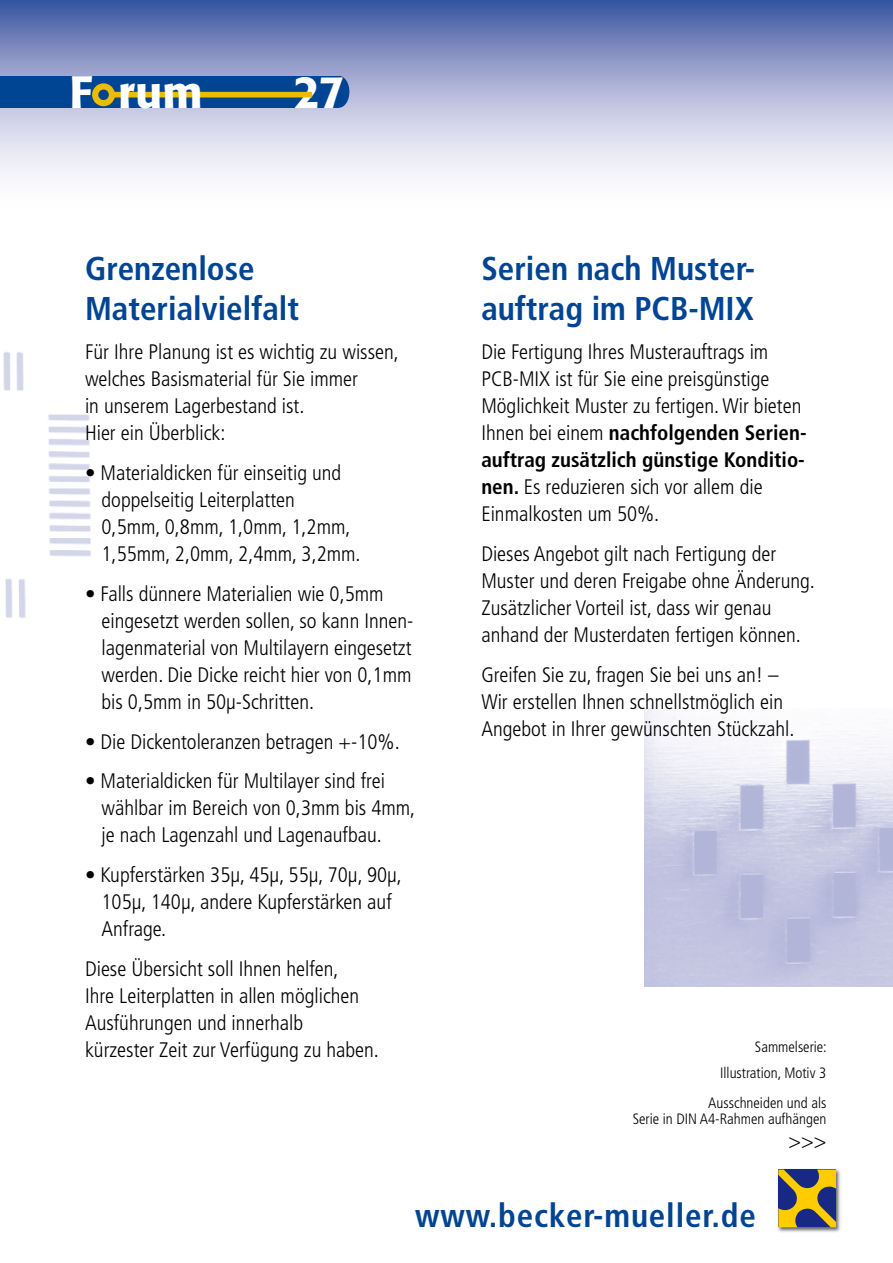
<style>
.page{position:relative;width:893px;height:1263px;background:#fff}
.page>*{position:absolute;margin:0;border:0;box-sizing:border-box;transform-origin:0 0}
.t1{font:500 45px "Formata";color:#fff}
.t2{font:700 condensed 33px/39.6px "Frutiger";color:#004494}
.t3{font:700 condensed 33px "Frutiger";letter-spacing:.025em;color:#004494}
.t4{font:300 condensed 21px/27px "Frutiger";color:#000}
.t5{font:300 condensed 15px/26.2px "Frutiger";color:#000;text-align:right}
.s1{font-weight:700}
</style>
<div class="page">
<svg style="left:0;top:0;width:893px;height:173px;background:#a4add2"></svg>
<img style="left:3px;top:352px;width:88px;height:266px">
<img style="left:644px;top:709px;width:249px;height:277px">
<div style="left:0;top:76px;width:339px;height:32px;background:#004494"></div>
<div style="left:329px;top:76px;width:20px;height:32px;background:#004494;border-radius:50%"></div>
<svg style="left:92px;top:83px;width:220px;height:23px"></svg>
<img style="left:777px;top:1169px;width:63px;height:63px">
<svg style="left:778px;top:1169px;width:58px;height:58px;background:#817346"></svg>
<h1 class="t1" style="left:69px;top:64px;width:135px">F rum</h1>
<h1 class="t1" style="left:294px;top:64px;width:52px">27</h1>
<h2 class="t2" style="left:85px;top:249px;width:216px">Grenzenlose<br>Materialvielfalt</h2>
<p class="t4" style="left:85px;top:339px;width:315px">Für Ihre Planung ist es wichtig zu wissen, welches Basismaterial für Sie immer<br>in unserem Lagerbestand ist.<br>Hier ein Überblick:</p>
<p class="t4" style="left:102px;top:460px;width:261px;text-indent:-17px"><span class="s1">•</span> Materialdicken für einseitig und doppelseitig Leiterplatten<br>0,5mm, 0,8mm, 1,0mm, 1,2mm,<br>1,55mm, 2,0mm, 2,4mm, 3,2mm.</p>
<p class="t4" style="left:102px;top:580px;width:313px;text-indent:-17px"><span class="s1">•</span> Falls dünnere Materialien wie 0,5mm eingesetzt werden sollen, so kann Innen&shy;lagenmaterial von Multilayern eingesetzt werden. Die Dicke reicht hier von 0,1mm bis 0,5mm in 50µ-Schritten.</p>
<p class="t4" style="left:85px;top:728px;width:316px"><span class="s1">•</span> Die Dickentoleranzen betragen +-10%.</p>
<p class="t4" style="left:102px;top:768px;width:315px;text-indent:-17px"><span class="s1">•</span> Materialdicken für Multilayer sind frei wählbar im Bereich von 0,3mm bis 4mm, je nach Lagenzahl und Lagenaufbau.</p>
<p class="t4" style="left:102px;top:862px;width:302px;text-indent:-17px"><span class="s1">•</span> Kupferstärken 35µ, 45µ, 55µ, 70µ, 90µ,<br>105µ, 140µ, andere Kupferstärken auf<br>Anfrage.</p>
<p class="t4" style="left:85px;top:955px;width:295px">Diese Übersicht soll Ihnen helfen,<br>Ihre Leiterplatten in allen möglichen Ausführungen und innerhalb<br>kürzester Zeit zur Verfügung zu haben.</p>
<h2 class="t2" style="left:481px;top:249px;width:275px">Serien nach Muster&shy;auftrag im PCB-MIX</h2>
<p class="t4" style="left:481px;top:339px;width:327px">Die Fertigung Ihres Musterauftrags im PCB-MIX ist für Sie eine preisgünstige Möglichkeit Muster zu fertigen. Wir bieten Ihnen bei einem <span class="s1">nachfolgenden Serien&shy;auftrag zusätzlich günstige Konditio&shy;nen.</span> Es reduzieren sich vor allem die Einmalkosten um 50%.</p>
<p class="t4" style="left:481px;top:541px;width:335px">Dieses Angebot gilt nach Fertigung der Muster und deren Freigabe ohne Änderung.<br>Zusätzlicher Vorteil ist, dass wir genau anhand der Musterdaten fertigen können.</p>
<p class="t4" style="left:481px;top:661px;width:315px">Greifen Sie zu, fragen Sie bei uns an! –<br>Wir erstellen Ihnen schnellstmöglich ein<br>Angebot in Ihrer gewünschten Stückzahl.</p>
<p class="t5" style="left:720px;top:1034px;width:108px">Sammelserie:<br>Illustration, Motiv 3</p>
<p class="t5" style="left:633px;top:1094px;width:195px;line-height:16.5px">Ausschneiden und als<br>Serie in DIN A4-Rahmen aufhängen</p>
<p class="t4" style="left:788px;top:1127px;width:39px">&gt;&gt;&gt;</p>
<h2 class="t3" style="left:415px;top:1196px;width:342px">www.becker-mueller.de</h2>
</div>
